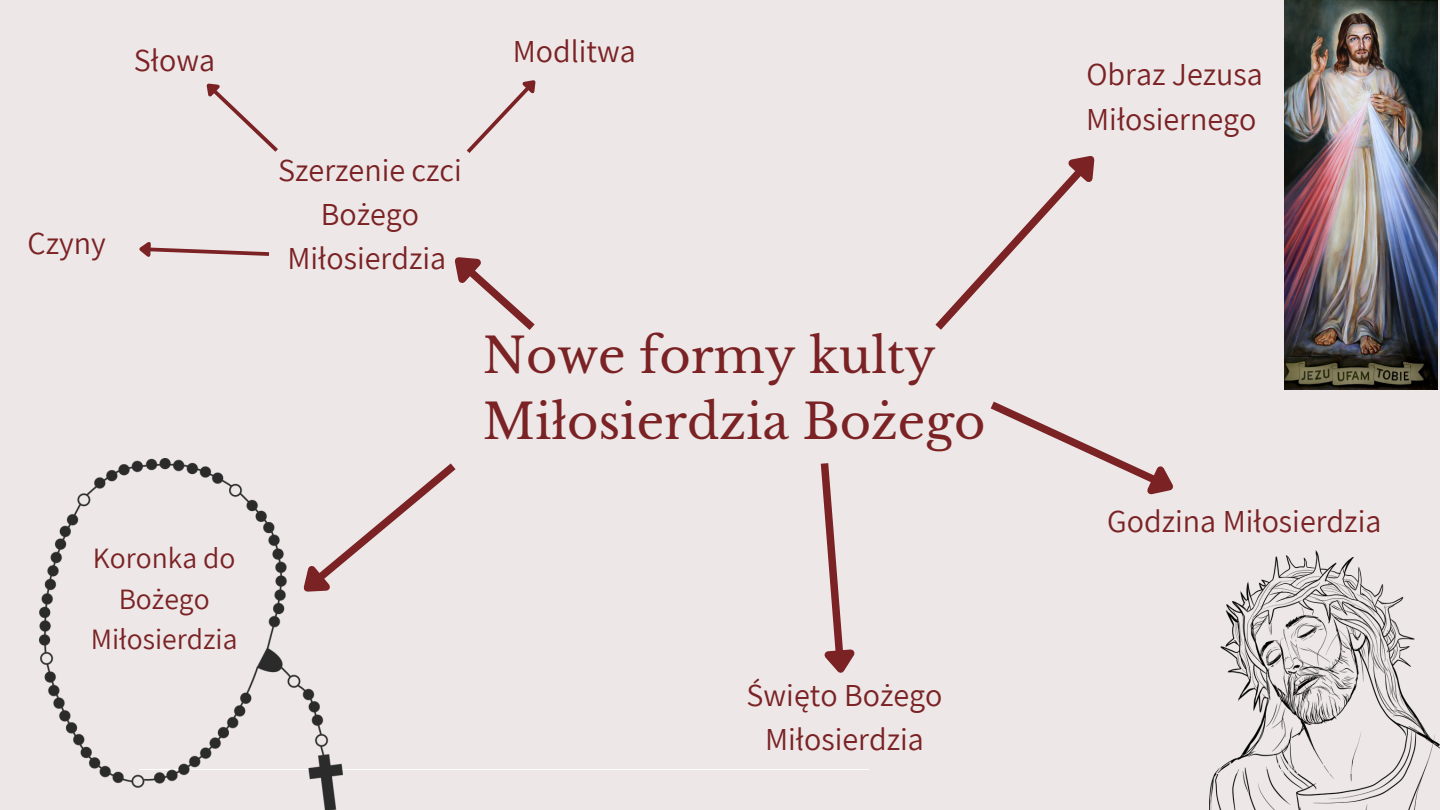
<style>
.page{position:relative;width:1440px;height:810px;background:#ede8e7}
.page>*{position:absolute;margin:0;border:0;box-sizing:border-box;transform-origin:0 0}
.t1{font:48px/66.8px "Libre Baskerville";color:#7b2225}
.t2{font:32px/44.2px "Assistant";color:#7b2225;text-align:center}
.t3{font:29.6px/40.9px "Assistant";color:#7b2225;text-align:center}
</style>
<div class="page">
<hr style="left:140px;top:769px;width:729px;height:1px;background:#fff">
<svg style="left:343px;top:463px;width:113px;height:100px"></svg>
<img style="left:40px;top:459px;width:303px;height:351px">
<svg style="left:820px;top:463px;width:35px;height:210px"></svg>
<img style="left:1209px;top:551px;width:231px;height:259px">
<svg style="left:990px;top:401px;width:183px;height:94px"></svg>
<svg style="left:935px;top:156px;width:160px;height:174px"></svg>
<img style="left:1284px;top:0;width:154px;height:389px">
<svg style="left:454px;top:257px;width:81px;height:73px"></svg>
<svg style="left:139px;top:242px;width:131px;height:15px"></svg>
<svg style="left:466px;top:80px;width:70px;height:73px"></svg>
<svg style="left:206px;top:83px;width:72px;height:69px"></svg>
<p class="t2" style="left:134px;top:37px;width:83px">Słowa</p>
<p class="t2" style="left:513px;top:28px;width:125px">Modlitwa</p>
<p class="t2" style="left:27px;top:220px;width:80px">Czyny</p>
<p class="t2" style="left:278px;top:147px;width:185px">Szerzenie czci<br>Bożego<br>Miłosierdzia</p>
<h1 class="t1" style="left:483px;top:322px;width:504px">Nowe formy kulty<br>Miłosierdzia Bożego</h1>
<p class="t3" style="left:91px;top:536px;width:148px">Koronka do<br>Bożego<br>Miłosierdzia</p>
<p class="t2" style="left:747px;top:672px;width:197px">Święto Bożego<br>Miłosierdzia</p>
<p class="t2" style="left:1086px;top:52px;width:178px;text-align:left">Obraz Jezusa<br>Miłosiernego</p>
<p class="t2" style="left:1107px;top:498px;width:276px">Godzina Miłosierdzia</p>
</div>
